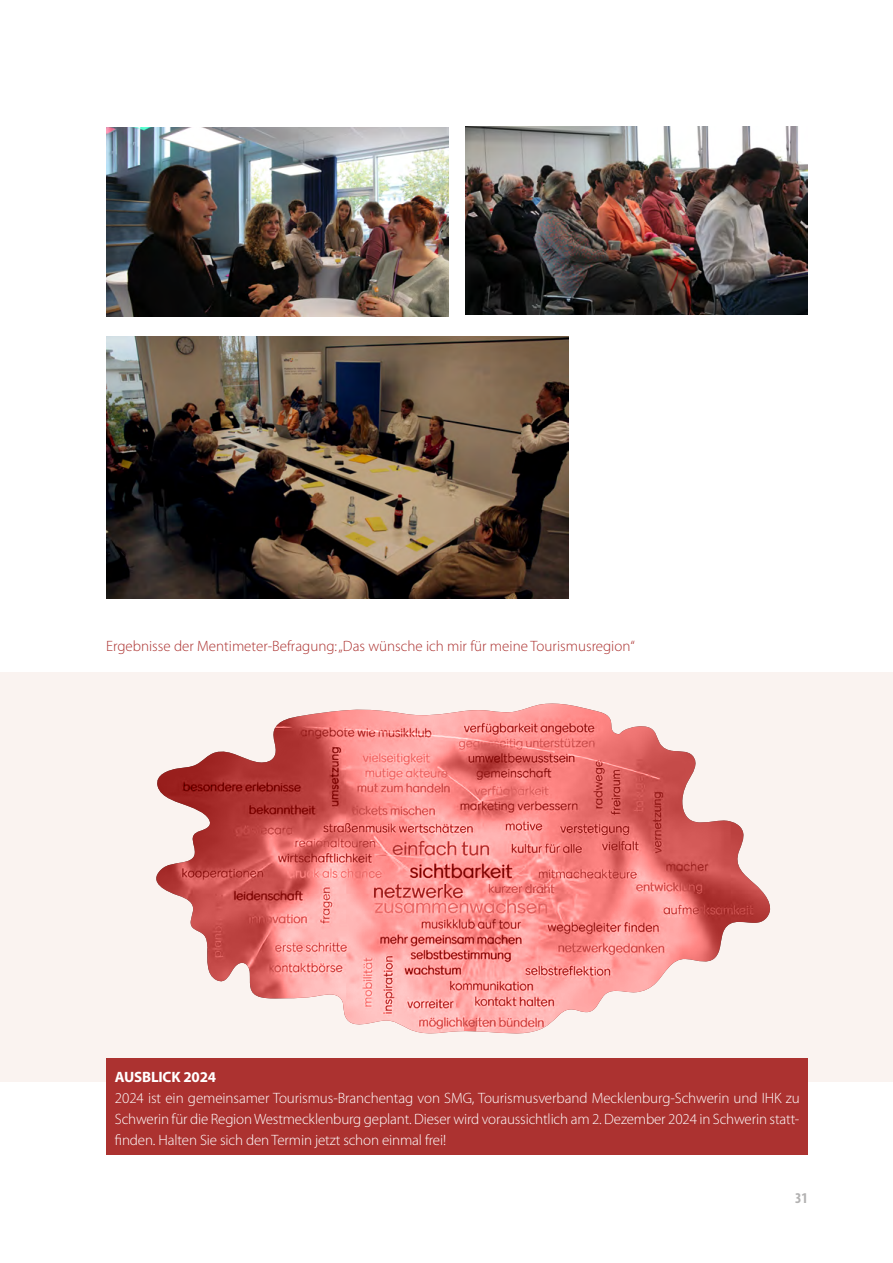
<style>
.page{position:relative;width:893px;height:1263px;background:#fff}
.page>*{position:absolute;margin:0;border:0;box-sizing:border-box;transform-origin:0 0}
.Fließtext{font:300 15px/21px "Myriad Pro";letter-spacing:-.01em;color:#fff;text-align:justify}
.Fließtext-2{font:300 15px "Myriad Pro";color:#ac3230}
.Fließtext-3{font:700 15px "Myriad Pro";letter-spacing:-.01em;color:#fff}
.t1{font:700 condensed 15px "Myriad Pro";color:#b3b2b2}
</style>
<div class="page">
<div style="left:0;top:672px;width:893px;height:410px;background:#faf3f0"></div>
<img style="left:106px;top:336px;width:463px;height:262px">
<img style="left:466px;top:126px;width:342px;height:189px">
<img style="left:106px;top:128px;width:343px;height:188px">
<div style="left:106px;top:1058px;width:702px;height:97px;background:#ac3230"></div>
<img style="left:156px;top:703px;width:615px;height:331px">
<p class="Fließtext-2" style="left:106px;top:638px;width:530px">Ergebnisse der Mentimeter-Befragung: „Das wünsche ich mir für meine Tourismusregion“</p>
<p class="Fließtext-3" style="left:115px;top:1068px;width:103px">AUSBLICK 2024</p>
<p class="Fließtext" style="left:115px;top:1087px;width:686px">2024 ist ein gemeinsamer Tourismus-Branchentag von SMG, Tourismusverband Mecklenburg-Schwerin und IHK zu Schwerin für die Region Westmecklenburg geplant. Dieser wird voraussichtlich am 2. Dezember 2024 in Schwerin statt&shy;finden. Halten Sie sich den Termin jetzt schon einmal frei!</p>
<p class="t1" style="left:795px;top:1190px;width:14px">31</p>
</div>
